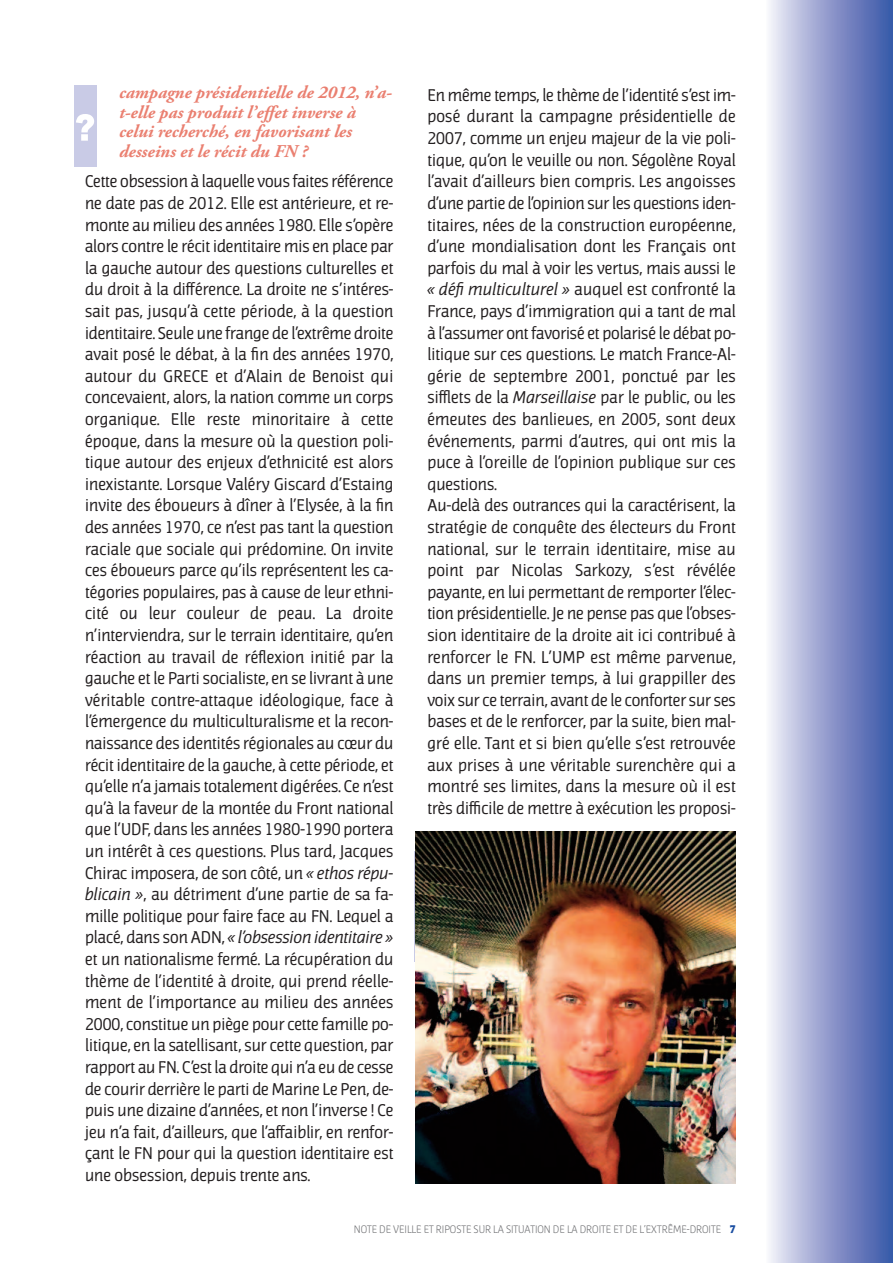
<style>
.page{position:relative;width:893px;height:1263px;background:#fff}
.page>*{position:absolute;margin:0;border:0;box-sizing:border-box;transform-origin:0 0}
.t1{font:italic 700 18px/19.5px "Adobe Garamond Pro";color:#ea7f70}
.t2{font:16.5px/21.6px "Jaures";letter-spacing:.01em;color:#231f20;text-align:justify}
.t3{font:300 10.5px "Jaures";color:#6c6d70}
.s1{font-style:italic}
.s2{font-weight:900;color:#1a4ea1}
</style>
<div class="page">
<div style="left:767px;top:0;width:126px;height:1263px;background:linear-gradient(to right,#f0ecf7,#3651a6)"></div>
<div style="left:74px;top:85px;width:22px;height:82px;background:#c9cbe6"></div>
<svg style="left:76px;top:114px;width:18px;height:27px"></svg>
<img style="left:415px;top:831px;width:321px;height:353px">
<p class="t1" style="left:119px;top:84px;width:273px">campagne présidentielle de 2012, n’a&shy;t-elle pas produit l’effet inverse à celui recherché, en favorisant les desseins et le récit du FN ?</p>
<p class="t2" style="left:85px;top:171px;width:310px">Cette obsession à laquelle vous faites référence ne date pas de 2012. Elle est antérieure, et re&shy;monte au milieu des années 1980. Elle s’opère alors contre le récit identitaire mis en place par la gauche autour des questions culturelles et du droit à la différence. La droite ne s’intéres&shy;sait pas, jusqu’à cette période, à la question identitaire. Seule une frange de l’extrême droite avait posé le débat, à la fin des années 1970, autour du GRECE et d’Alain de Benoist qui concevaient, alors, la nation comme un corps organique. Elle reste minoritaire à cette époque, dans la mesure où la question poli&shy;tique autour des enjeux d’ethnicité est alors inexistante. Lorsque Valéry Giscard d’Estaing invite des éboueurs à dîner à l’Elysée, à la fin des années 1970, ce n’est pas tant la question raciale que sociale qui prédomine. On invite ces éboueurs parce qu’ils représentent les ca&shy;tégories populaires, pas à cause de leur ethni&shy;cité ou leur couleur de peau. La droite n’interviendra, sur le terrain identitaire, qu’en réaction au travail de réflexion initié par la gauche et le Parti socialiste, en se livrant à une véritable contre-attaque idéologique, face à l’émergence du multiculturalisme et la recon&shy;naissance des identités régionales au cœur du récit identitaire de la gauche, à cette période, et qu’elle n’a jamais totalement digérées. Ce n’est qu’à la faveur de la montée du Front national que l’UDF, dans les années 1980-1990 portera un intérêt à ces questions. Plus tard, Jacques Chirac imposera, de son côté, un <span class="s1">« ethos répu&shy;blicain »</span>, au détriment d’une partie de sa fa&shy;mille politique pour faire face au FN. Lequel a placé, dans son ADN, <span class="s1">« l’obsession identitaire » </span>et un nationalisme fermé. La récupération du thème de l’identité à droite, qui prend réelle&shy;ment de l’importance au milieu des années 2000, constitue un piège pour cette famille po&shy;litique, en la satellisant, sur cette question, par rapport au FN. C’est la droite qui n’a eu de cesse de courir derrière le parti de Marine Le Pen, de&shy;puis une dizaine d’années, et non l’inverse ! Ce jeu n’a fait, d’ailleurs, que l’affaiblir, en renfor&shy;çant le FN pour qui la question identitaire est une obsession, depuis trente ans.</p>
<p class="t2" style="left:427px;top:84px;width:310px;text-align:left">En même temps, le thème de l’identité s’est im&shy;posé durant la campagne présidentielle de 2007, comme un enjeu majeur de la vie poli&shy;tique, qu’on le veuille ou non. Ségolène Royal l’avait d’ailleurs bien compris. Les angoisses d’une partie de l’opinion sur les questions iden&shy;titaires, nées de la construction européenne, d’une mondialisation dont les Français ont parfois du mal à voir les vertus, mais aussi le <span class="s1">« défi multiculturel »</span> auquel est confronté la France, pays d’immigration qui a tant de mal à l’assumer ont favorisé et polarisé le débat po&shy;litique sur ces questions. Le match France-Al&shy;gérie de septembre 2001, ponctué par les sifflets de la <span class="s1">Marseillaise</span> par le public, ou les émeutes des banlieues, en 2005, sont deux événements, parmi d’autres, qui ont mis la puce à l’oreille de l’opinion publique sur ces questions.<br>Au-delà des outrances qui la caractérisent, la stratégie de conquête des électeurs du Front national, sur le terrain identitaire, mise au point par Nicolas Sarkozy, s’est révélée payante, en lui permettant de remporter l’élec&shy;tion présidentielle. Je ne pense pas que l’obses&shy;sion identitaire de la droite ait ici contribué à renforcer le FN. L’UMP est même parvenue, dans un premier temps, à lui grappiller des voix sur ce terrain, avant de le conforter sur ses bases et de le renforcer, par la suite, bien mal&shy;gré elle. Tant et si bien qu’elle s’est retrouvée aux prises à une véritable surenchère qui a montré ses limites, dans la mesure où il est très difficile de mettre à exécution les proposi-</p>
<p class="t3" style="left:354px;top:1223px;width:383px">NOTE DE VEILLE ET RIPOSTE SUR LA SITUATION DE LA DROITE ET DE L’EXTRÊME-DROITE <span class="s2">7</span></p>
</div>
